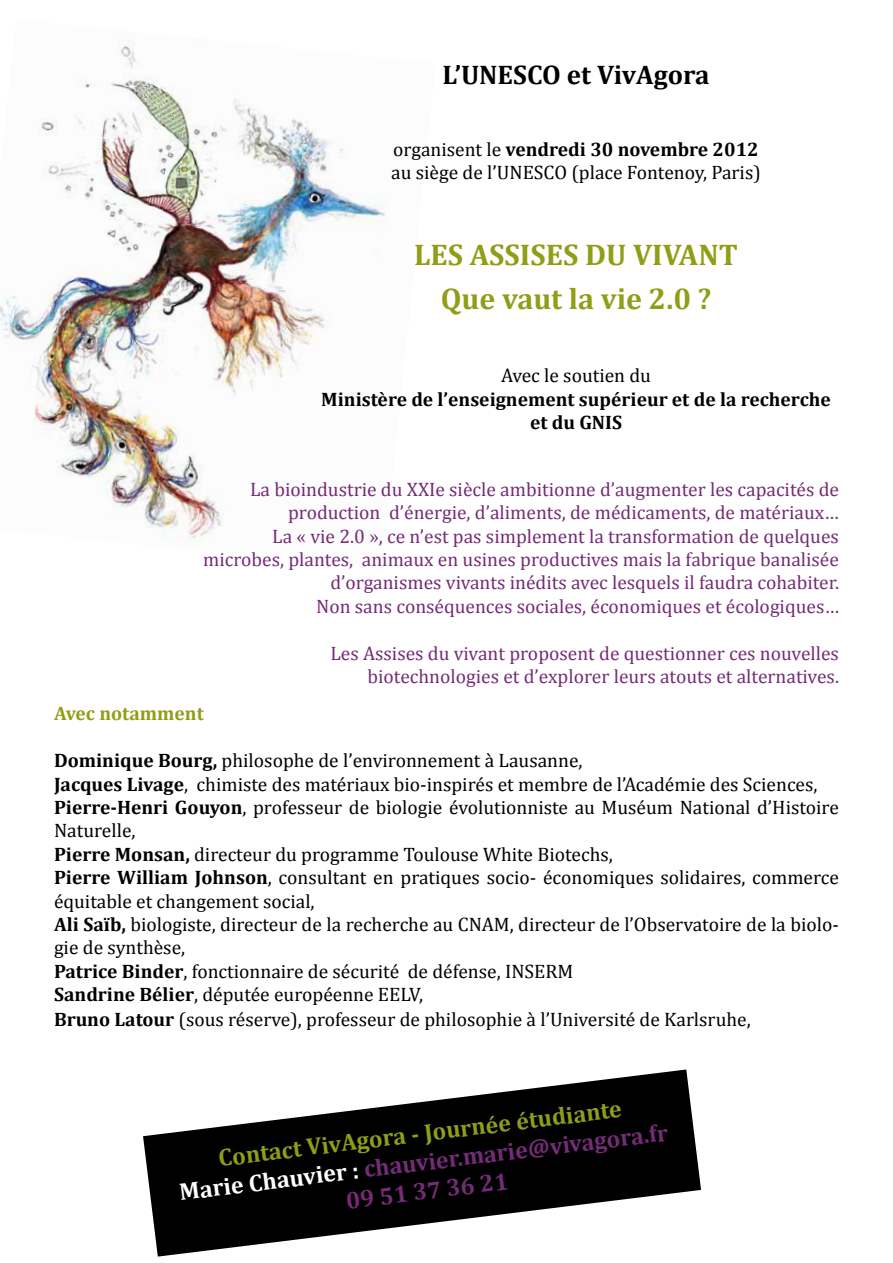
<style>
.page{position:relative;width:893px;height:1263px;background:#fff}
.page>*{position:absolute;margin:0;border:0;box-sizing:border-box;transform-origin:0 0}
.t1{font:700 30px/43.2px "Cambria";color:#909e17;text-align:center}
.t2{font:700 27px "Cambria";color:#000}
.t3{font:700 24px/28.8px "Cambria";color:#752c76;text-align:center}
.t4{font:19.5px/23.4px "Cambria";color:#000}
.t5{font:19.5px/23.4px "Cambria";color:#752c76;text-align:right}
.t6{font:700 19.5px/23.4px "Cambria";color:#000;text-align:center}
.t7{font:700 19.5px "Cambria";color:#909e17}
.s1{font-weight:700}
.s2{color:#909e17}
.s3{color:#fff}
</style>
<div class="page">
<img style="left:0;top:46px;width:386px;height:495px">
<svg style="left:143px;top:1069px;width:558px;height:188px"></svg>
<h2 class="t2" style="left:443px;top:55px;width:268px">L’UNESCO et VivAgora</h2>
<p class="t4" style="left:391px;top:137px;width:371px">organisent le <span class="s1">vendredi 30 novembre 2012 </span>au siège de l’UNESCO (place Fontenoy, Paris)</p>
<h1 class="t1" style="left:414px;top:233px;width:325px">LES ASSISES DU VIVANT<br>Que vaut la vie 2.0 ?</h1>
<p class="t4" style="left:501px;top:364px;width:152px">Avec le soutien du</p>
<p class="t6" style="left:321px;top:387px;width:511px">Ministère de l’enseignement supérieur et de la recherche et du GNIS</p>
<p class="t5" style="left:203px;top:477px;width:637px">La bioindustrie du XXIe siècle ambitionne d’augmenter les capacités de production d’énergie, d’aliments, de médicaments, de matériaux…<br>La « vie 2.0 », ce n’est pas simplement la transformation de quelques microbes, plantes, animaux en usines productives mais la fabrique banalisée d’organismes vivants inédits avec lesquels il faudra cohabiter.<br>Non sans conséquences sociales, économiques et écologiques…</p>
<p class="t5" style="left:330px;top:641px;width:510px">Les Assises du vivant proposent de questionner ces nouvelles biotechnologies et d’explorer leurs atouts et alternatives.</p>
<p class="t7" style="left:54px;top:700px;width:151px">Avec notamment</p>
<p class="t4" style="left:54px;top:749px;width:786px"><span class="s1">Dominique Bourg,</span> philosophe de l’environnement à Lausanne,<br><span class="s1">Jacques Livage</span>, chimiste des matériaux bio-inspirés et membre de l’Académie des Sciences, <span class="s1">Pierre-Henri Gouyon</span>, professeur de biologie évolutionniste au Muséum National d’Histoire Naturelle,<br><span class="s1">Pierre Monsan,</span> directeur du programme Toulouse White Biotechs,<br><span class="s1">Pierre William Johnson</span>, consultant en pratiques socio- économiques solidaires, commerce équitable et changement social,<br><span class="s1">Ali Saïb,</span> biologiste, directeur de la recherche au CNAM, directeur de l’Observatoire de la biolo&shy;gie de synthèse,<br><span class="s1">Patrice Binder</span>, fonctionnaire de sécurité de défense, INSERM<br><span class="s1">Sandrine Bélier</span>, députée européenne EELV,</p>
<p class="t4" style="left:54px;top:1008px;width:698px"><span class="s1">Bruno Latour</span> (sous réserve), professeur de philosophie à l’Université de Karlsruhe,</p>
<p class="t3" style="left:174px;top:1148px;width:493px;rotate:-7deg"><span class="s2">Contact VivAgora - Journée étudiante<br></span><span class="s3">Marie Chauvier :</span> chauvier.marie@vivagora.fr<br>09 51 37 36 21</p>
</div>
